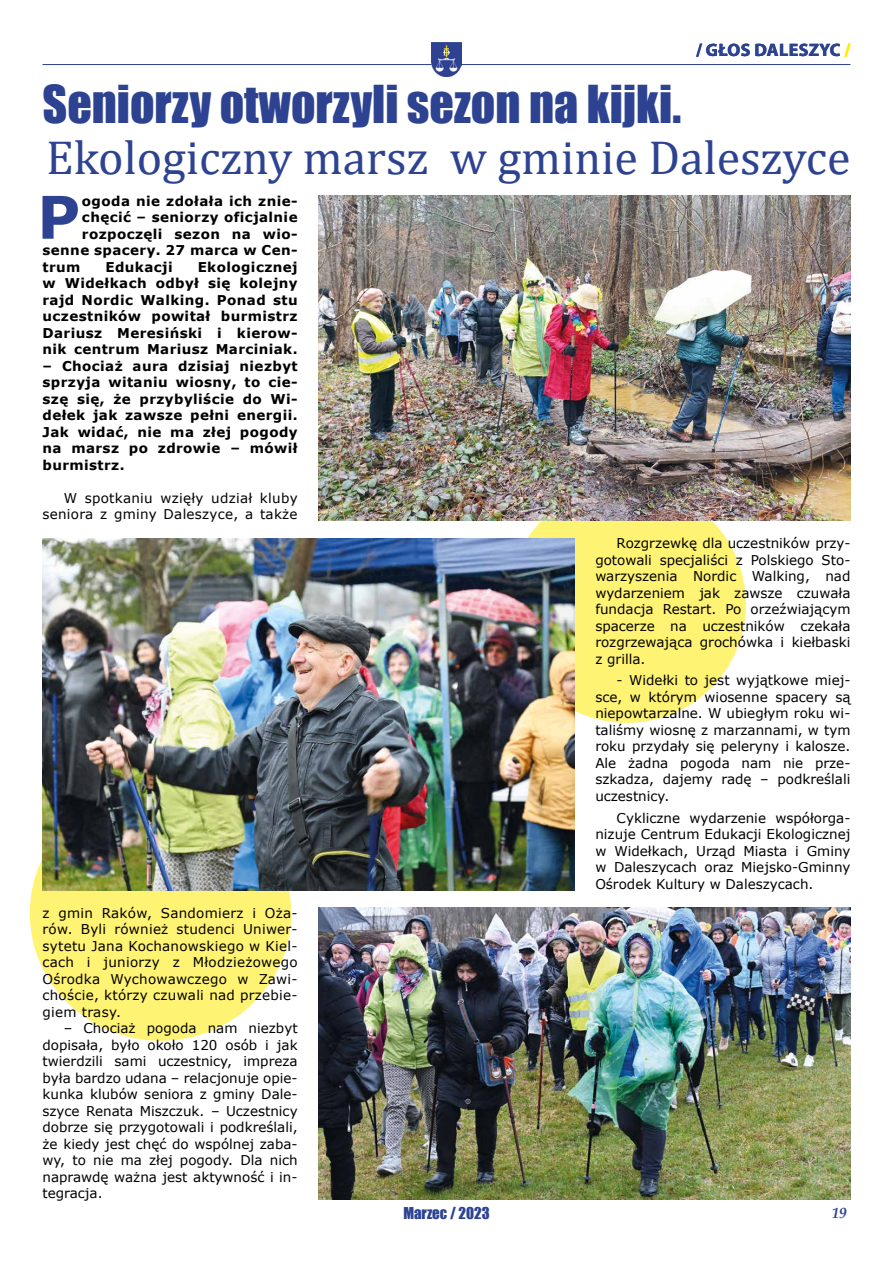
<style>
.page{position:relative;width:893px;height:1263px;background:#fff}
.page>*{position:absolute;margin:0;border:0;box-sizing:border-box;transform-origin:0 0}
.t1{font:700 58.95px "Verdana";color:#2d4391}
.t2{font:48px "Cambria";color:#2d4391}
.t3{font:48px "Impact";color:#2d4391}
.t4{font:700 18px "Myriad Pro";letter-spacing:.02em;color:#2d4391}
.t5{font:15px "Impact";color:#2d4391}
.t6{font:italic 700 15px "Palatino Linotype";color:#2d4391}
.t7{font:13.5px/16.5px "Verdana";color:#000;text-align:justify}
.t8{font:700 13.5px/16.5px "Verdana";letter-spacing:.03em;color:#000;text-align:justify}
.t9{font:13.5px/16.5px "Verdana";letter-spacing:.02em;color:#000;text-align:right}
.s1{color:#ffed00}
</style>
<div class="page">
<hr style="left:43px;top:64px;width:807px;height:1px;background:#2d4391">
<img style="left:432px;top:43px;width:29px;height:34px">
<div style="left:508px;top:485px;width:238px;height:238px;background:#fff374;border-radius:50%"></div>
<div style="left:30px;top:786px;width:261px;height:255px;background:#fff374;border-radius:50%"></div>
<img style="left:43px;top:538px;width:531px;height:352px">
<img style="left:319px;top:907px;width:531px;height:292px">
<img style="left:319px;top:195px;width:531px;height:326px">
<h3 class="t4" style="left:696px;top:38px;width:156px">/ GŁOS DALESZYC <span class="s1">/</span></h3>
<h2 class="t3" style="left:43px;top:67px;width:640px">Seniorzy otworzyli sezon na kijki.</h2>
<h2 class="t2" style="left:46px;top:129px;width:806px">Ekologiczny marsz w gminie Daleszyce</h2>
<h1 class="t1" style="left:37px;top:176px;width:45px">P</h1>
<p class="t8" style="left:82px;top:192px;width:217px">ogoda nie zdołała ich znie-</p>
<p class="t8" style="left:82px;top:209px;width:217px">chęcić – seniorzy oficjalnie</p>
<p class="t8" style="left:82px;top:225px;width:217px">rozpoczęli sezon na wio-</p>
<p class="t8" style="left:43px;top:242px;width:257px">senne spacery. 27 marca w Cen-</p>
<p class="t8" style="left:43px;top:258px;width:39px">trum</p>
<p class="t8" style="left:105px;top:258px;width:69px">Edukacji</p>
<p class="t8" style="left:43px;top:258px;width:257px;text-indent:155px">Ekologicznej w Widełkach odbył się kolejny rajd Nordic Walking. Ponad stu uczestników powitał burmistrz Dariusz Meresiński i kierow&shy;nik centrum Mariusz Marciniak.</p>
<p class="t8" style="left:43px;top:357px;width:257px">– Chociaż aura dzisiaj niezbyt sprzyja witaniu wiosny, to cie&shy;szę się, że przybyliście do Wi&shy;dełek jak zawsze pełni energii.<br>Jak widać, nie ma złej pogody na marsz po zdrowie – mówił burmistrz.</p>
<p class="t9" style="left:43px;top:489px;width:257px">W spotkaniu wzięły udział kluby seniora z gminy Daleszyce, a także</p>
<p class="t7" style="left:43px;top:904px;width:257px">z gmin Raków, Sandomierz i Oża&shy;rów. Byli również studenci Uniwer&shy;sytetu Jana Kochanowskiego w Kiel&shy;cach i juniorzy z Młodzieżowego Ośrodka Wychowawczego w Zawi&shy;choście, którzy czuwali nad przebie&shy;giem trasy.</p>
<p class="t7" style="left:43px;top:1020px;width:257px;text-indent:21px">– Chociaż pogoda nam niezbyt dopisała, było około 120 osób i jak twierdzili sami uczestnicy, impreza była bardzo udana – relacjonuje opie&shy;kunka klubów seniora z gminy Dale&shy;szyce Renata Miszczuk. – Uczestnicy dobrze się przygotowali i podkreślali, że kiedy jest chęć do wspólnej zaba&shy;wy, to nie ma złej pogody. Dla nich naprawdę ważna jest aktywność i in&shy;tegracja.</p>
<p class="t7" style="left:595px;top:535px;width:257px;text-indent:21px">Rozgrzewkę dla uczestników przy&shy;gotowali specjaliści z Polskiego Sto&shy;warzyszenia Nordic Walking, nad wydarzeniem jak zawsze czuwała fundacja Restart. Po orzeźwiającym spacerze na uczestników czekała rozgrzewająca grochówka i kiełbaski z grilla.</p>
<p class="t7" style="left:595px;top:672px;width:257px;text-indent:21px">- Widełki to jest wyjątkowe miej&shy;sce, w którym wiosenne spacery są niepowtarzalne. W ubiegłym roku wi&shy;taliśmy wiosnę z marzannami, w tym roku przydały się peleryny i kalosze.<br>Ale żadna pogoda nam nie prze&shy;szkadza, dajemy radę – podkreślali uczestnicy.</p>
<p class="t7" style="left:595px;top:809px;width:257px;text-indent:21px">Cykliczne wydarzenie współorga&shy;nizuje Centrum Edukacji Ekologicznej w Widełkach, Urząd Miasta i Gminy w Daleszycach oraz Miejsko-Gminny Ośrodek Kultury w Daleszycach.</p>
<p class="t5" style="left:403px;top:1202px;width:88px">Marzec / 2023</p>
<p class="t6" style="left:832px;top:1202px;width:16px">19</p>
</div>
